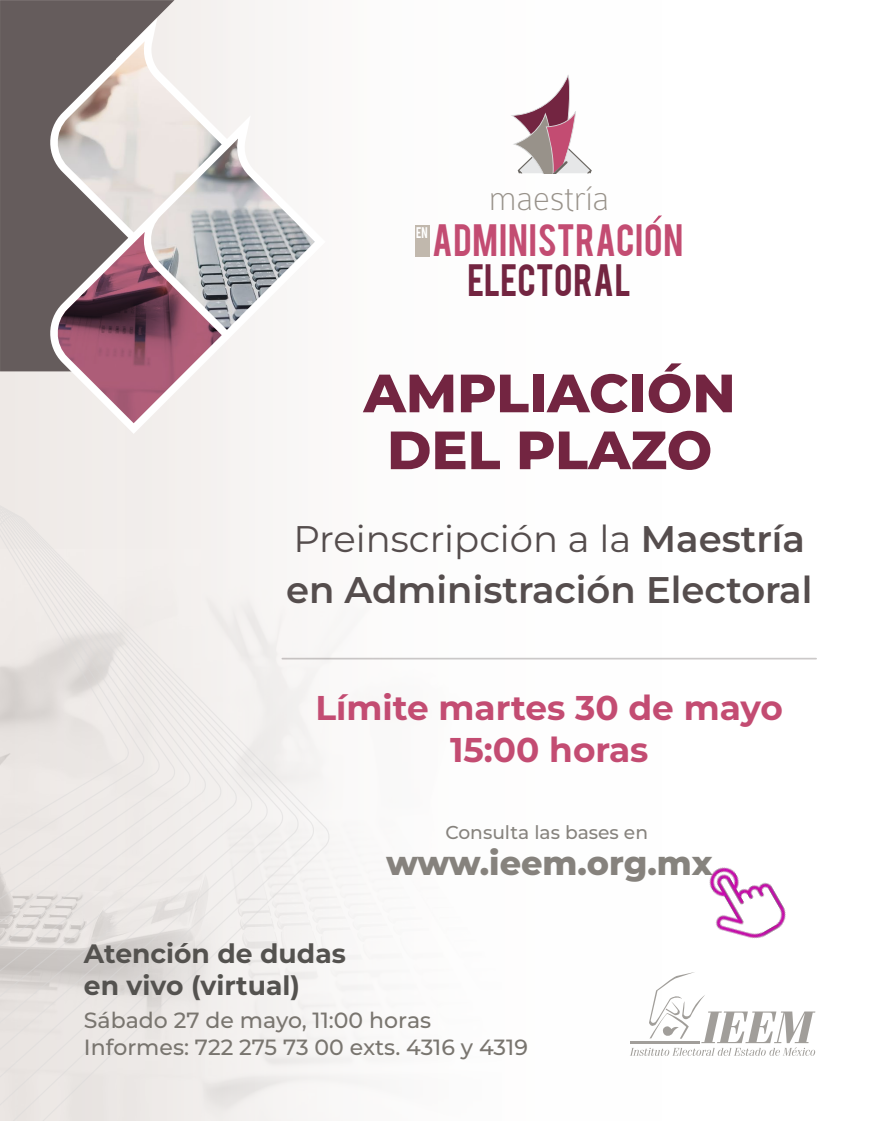
<style>
.page{position:relative;width:894px;height:1121px;background:#fff}
.page>*{position:absolute;margin:0;border:0;box-sizing:border-box;transform-origin:0 0}
.t1{font:800 53.73px/56.9px "Montserrat";color:#732541;text-align:center}
.t2{font:600 37.01px/50.9px "Montserrat";color:#554d4d}
.t3{font:100 36.49px "Colaborate";color:#98928a}
.t4{font:35.61px "Bebas";letter-spacing:.02em;color:#c34c72}
.t5{font:35.61px "Bebas";color:#732541}
.t6{font:700 34.3px/41.2px "Montserrat";color:#c34c72;text-align:center}
.t7{font:800 33.43px "Montserrat";color:#79756f}
.t8{font:700 26.6px/31.9px "Montserrat";color:#54524f}
.t9{font:500 21.96px/26.4px "Montserrat";color:#79756f}
.t10{font:500 18.64px "Montserrat";color:#79756f}
.t11{font:12.16px "Bebas";color:#fff;scale:.93 1}
.s1{font-weight:400}
</style>
<div class="page">
<div style="left:0;top:371px;width:122px;height:117px;background:#efebe8"></div>
<div style="left:0;top:0;width:174px;height:371px;background:#655c5c"></div>
<svg style="left:46px;top:18px;width:227px;height:416px"></svg>
<img style="left:54px;top:41px;width:261px;height:382px">
<svg style="left:58px;top:232px;width:164px;height:191px;background:#ab8a95"></svg>
<div style="left:315px;top:642px;width:14px;height:442px;background:#f7f5f5"></div>
<svg style="left:0;top:652px;width:315px;height:468px;fill:#f5f3f2"></svg>
<svg style="left:0;top:606px;width:299px;height:508px;fill:#f3f1f0"></svg>
<svg style="left:0;top:508px;width:284px;height:589px;fill:#f0eeec"></svg>
<svg style="left:0;top:506px;width:268px;height:571px;fill:#f1efed"></svg>
<svg style="left:0;top:503px;width:253px;height:556px;fill:#f2efee"></svg>
<svg style="left:0;top:502px;width:237px;height:540px;fill:#f2efee"></svg>
<svg style="left:0;top:500px;width:222px;height:523px;fill:#f1efed"></svg>
<svg style="left:0;top:498px;width:206px;height:507px;background:#ece8e6"></svg>
<svg style="left:0;top:496px;width:191px;height:492px;background:#e7e3e1"></svg>
<svg style="left:0;top:492px;width:175px;height:477px;background:#e4e0de"></svg>
<svg style="left:0;top:490px;width:160px;height:461px;background:#e9e5e3"></svg>
<svg style="left:0;top:489px;width:145px;height:444px;background:#eae6e4"></svg>
<svg style="left:0;top:488px;width:129px;height:427px;background:#eae6e3"></svg>
<hr style="left:629px;top:1040px;width:70px;height:3px;background:#79756f">
<svg style="left:630px;top:972px;width:185px;height:83px"></svg>
<svg style="left:511px;top:75px;width:81px;height:98px"></svg>
<div style="left:415px;top:225px;width:14px;height:31px;background:#c1b8ad"></div>
<svg style="left:653px;top:215px;width:9px;height:8px"></svg>
<hr style="left:282px;top:657px;width:534px;height:2px;background:#554d4d">
<img style="left:709px;top:867px;width:77px;height:72px">
<h3 class="t3" style="left:489px;top:180px;width:122px">maestría</h3>
<h3 class="t4" style="left:432px;top:214px;width:253px">ADMINISTRACION</h3>
<p class="t11" style="left:416px;top:224px;width:14px">en</p>
<h3 class="t5" style="left:467px;top:254px;width:165px">ELECTORAL</h3>
<h1 class="t1" style="left:363px;top:363px;width:373px">AMPLIACIÓN<br>DEL PLAZO</h1>
<h2 class="t2" style="left:286px;top:512px;width:528px"><span class="s1">Preinscripción a la</span> Maestría en Administración Electoral</h2>
<h3 class="t6" style="left:315px;top:686px;width:469px">Límite martes 30 de mayo<br>15:00 horas</h3>
<p class="t10" style="left:445px;top:819px;width:204px">Consulta las bases en</p>
<h3 class="t7" style="left:386px;top:840px;width:328px">www.ieem.org.mx</h3>
<p class="t8" style="left:84px;top:936px;width:263px">Atención de dudas en vivo (virtual)</p>
<p class="t9" style="left:84px;top:1005px;width:445px">Sábado 27 de mayo, 11:00 horas<br>Informes: 722 275 73 00 exts. 4316 y 4319</p>
</div>
